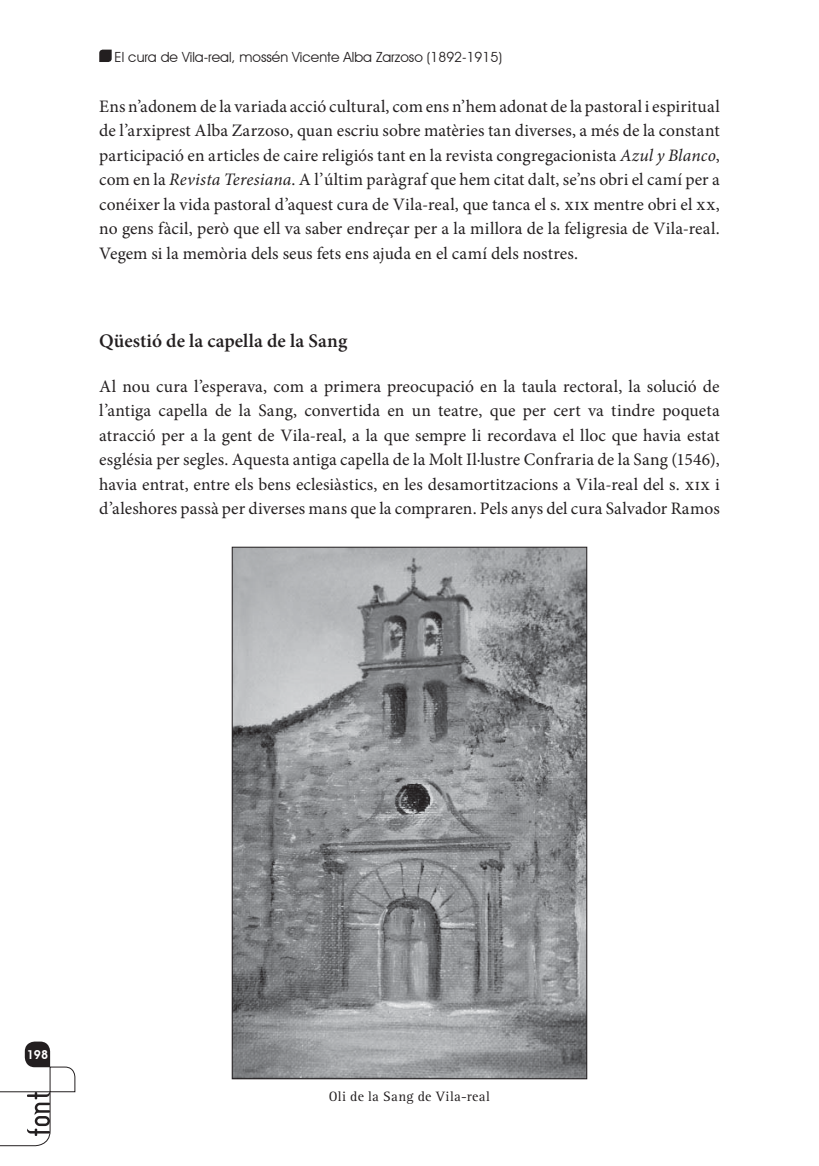
<style>
.page{position:relative;width:819px;height:1166px;background:#fff}
.page>*{position:absolute;margin:0;border:0;box-sizing:border-box;transform-origin:0 0}
.t1{font:600 19.25px "Minion Pro";color:#231f20}
.t2{font:17.5px/24.5px "Minion Pro";letter-spacing:.01em;color:#231f20;text-align:justify}
.t3{font:14px "Avant Garde IT Cby BT";color:#231f20}
.t4{font:14px "Rotis Serif";letter-spacing:.02em;color:#231f20}
.t5{font:600 12.25px "Avant Garde IT Cby BT";color:#fff}
.s1{font-style:italic}
</style>
<div class="page">
<svg style="left:99px;top:50px;width:13px;height:12px"></svg>
<svg style="left:0;top:1041px;width:75px;height:105px"></svg>
<img style="left:234px;top:549px;width:351px;height:528px">
<p class="t3" style="left:115px;top:48px;width:389px">El cura de Vila-real, mossén Vicente Alba Zarzoso (1892-1915)</p>
<p class="t2" style="left:99px;top:95px;width:622px">Ens n’adonem de la variada acció cultural, com ens n’hem adonat de la pastoral i espiritual de l’arxiprest Alba Zarzoso, quan escriu sobre matèries tan diverses, a més de la constant participació en articles de caire religiós tant en la revista congregacionista <span class="s1">Azul y Blanco</span>, com en la <span class="s1">Revista Teresiana</span>. A l’últim paràgraf que hem citat dalt, se’ns obri el camí per a conéixer la vida pastoral d’aquest cura de Vila-real, que tanca el s. xix mentre obri el xx, no gens fàcil, però que ell va saber endreçar per a la millora de la feligresia de Vila-real.<br>Vegem si la memòria dels seus fets ens ajuda en el camí dels nostres.</p>
<p class="t1" style="left:99px;top:333px;width:249px">Qüestió de la capella de la Sang</p>
<p class="t2" style="left:99px;top:375px;width:622px">Al nou cura l’esperava, com a primera preocupació en la taula rectoral, la solució de l’antiga capella de la Sang, convertida en un teatre, que per cert va tindre poqueta atracció per a la gent de Vila-real, a la que sempre li recordava el lloc que havia estat església per segles. Aquesta antiga capella de la Molt Il·lustre Confraria de la Sang (1546), havia entrat, entre els bens eclesiàstics, en les desamortitzacions a Vila-real del s. xix i d’aleshores passà per diverses mans que la compraren. Pels anys del cura Salvador Ramos</p>
<p class="t5" style="left:27px;top:1047px;width:23px">198</p>
<p class="t4" style="left:329px;top:1092px;width:163px">Oli de la Sang de Vila-real</p>
</div>
